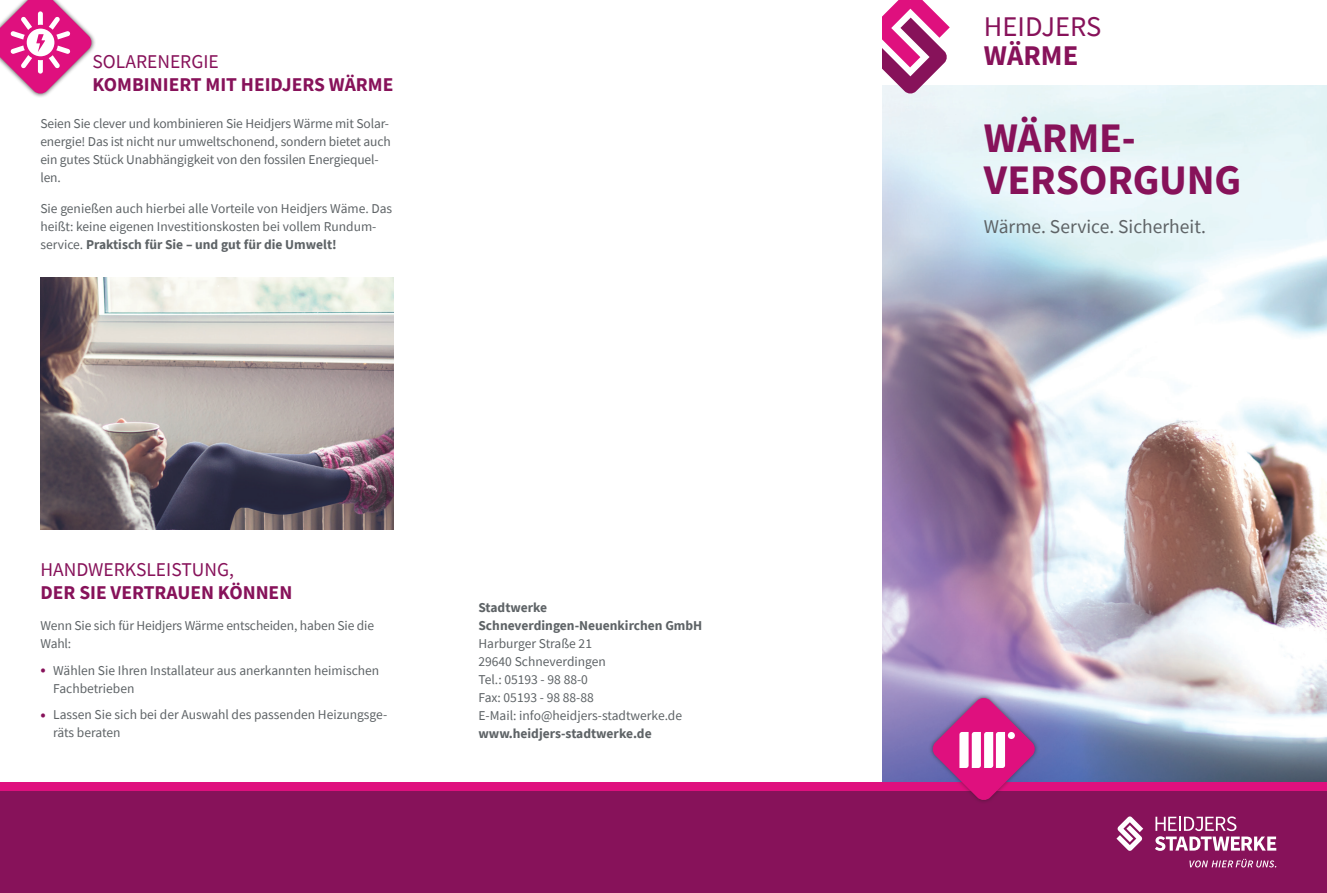
<style>
.page{position:relative;width:1327px;height:893px;background:#fff}
.page>*{position:absolute;margin:0;border:0;box-sizing:border-box;transform-origin:0 0}
.t1{font:700 42px/42.3px "Source Sans Pro";letter-spacing:-.005em;color:#87125a}
.t2{font:28.5px "Source Sans Pro";color:#87125a}
.t3{font:700 28.5px "Source Sans Pro";color:#87125a}
.t4{font:700 19.5px "Source Sans Pro";color:#87125a}
.t5{font:19.5px "Source Sans Pro";color:#87125a}
.t6{font:19.5px "Source Sans Pro";color:#5e6366}
.t7{font:13.5px/18px "Source Sans Pro";letter-spacing:-.005em;color:#5e6366}
.t8{font:700 13.5px/18px "Source Sans Pro";color:#5e6366}
.s1{font-weight:700}
.s2{font-size:17.55px;color:#87125a}
</style>
<div class="page">
<img style="left:882px;top:85px;width:445px;height:697px">
<div style="left:0;top:791px;width:1327px;height:102px;background:#87125a"></div>
<div style="left:0;top:782px;width:1327px;height:9px;background:#df107e"></div>
<svg style="left:882px;top:0;width:67px;height:94px"></svg>
<div style="left:0;top:0;width:96px;height:98px;background:#231f20;opacity:.75"></div>
<svg style="left:1155px;top:816px;width:121px;height:35px"></svg>
<svg style="left:1116px;top:816px;width:27px;height:35px"></svg>
<svg style="left:1189px;top:859px;width:87px;height:8px"></svg>
<div style="left:928px;top:693px;width:111px;height:111px;background:#231f20;opacity:.55"></div>
<svg style="left:932px;top:697px;width:103px;height:104px"></svg>
<svg style="left:0;top:0;width:92px;height:94px"></svg>
<img style="left:40px;top:278px;width:353px;height:251px">
<h3 class="t5" style="left:92px;top:49px;width:128px">SOLARENERGIE</h3>
<h3 class="t4" style="left:92px;top:71px;width:302px">KOMBINIERT MIT HEIDJERS WÄRME</h3>
<p class="t7" style="left:40px;top:114px;width:352px">Seien Sie clever und kombinieren Sie Heidjers Wärme mit Solar&shy;energie! Das ist nicht nur umweltschonend, sondern bietet auch ein gutes Stück Unabhängigkeit von den fossilen Energiequel&shy;len.</p>
<p class="t7" style="left:40px;top:200px;width:353px">Sie genießen auch hierbei alle Vorteile von Heidjers Wäme. Das heißt: keine eigenen Investitionskosten bei vollem Rundum&shy;service. <span class="s1">Praktisch für Sie – und gut für die Umwelt!</span></p>
<h3 class="t5" style="left:40px;top:557px;width:195px">HANDWERKSLEISTUNG,</h3>
<h3 class="t4" style="left:40px;top:579px;width:253px">DER SIE VERTRAUEN KÖNNEN</h3>
<p class="t7" style="left:40px;top:616px;width:335px">Wenn Sie sich für Heidjers Wärme entscheiden, haben Sie die<br>Wahl:</p>
<p class="t7" style="left:53px;top:661px;width:328px;text-indent:-13px"><span class="s2">•</span> Wählen Sie Ihren Installateur aus anerkannten heimischen<br>Fachbetrieben</p>
<p class="t7" style="left:53px;top:705px;width:336px;text-indent:-13px"><span class="s2">•</span> Lassen Sie sich bei der Auswahl des passenden Heizungsge&shy;räts beraten</p>
<p class="t8" style="left:478px;top:598px;width:225px">Stadtwerke<br>Schneverdingen-Neuenkirchen GmbH</p>
<p class="t7" style="left:478px;top:634px;width:205px">Harburger Straße 21<br>29640 Schneverdingen<br>Tel.: 05193 - 98 88-0<br>Fax: 05193 - 98 88-88<br>E-Mail: info@heidjers-stadtwerke.de</p>
<p class="t8" style="left:478px;top:724px;width:175px">www.heidjers-stadtwerke.de</p>
<h2 class="t2" style="left:984px;top:9px;width:119px">HEIDJERS</h2>
<h2 class="t3" style="left:984px;top:36px;width:96px">WÄRME</h2>
<h1 class="t1" style="left:983px;top:116px;width:259px">WÄRME-<br>VERSORGUNG</h1>
<h3 class="t6" style="left:983px;top:214px;width:224px">Wärme. Service. Sicherheit.</h3>
</div>
